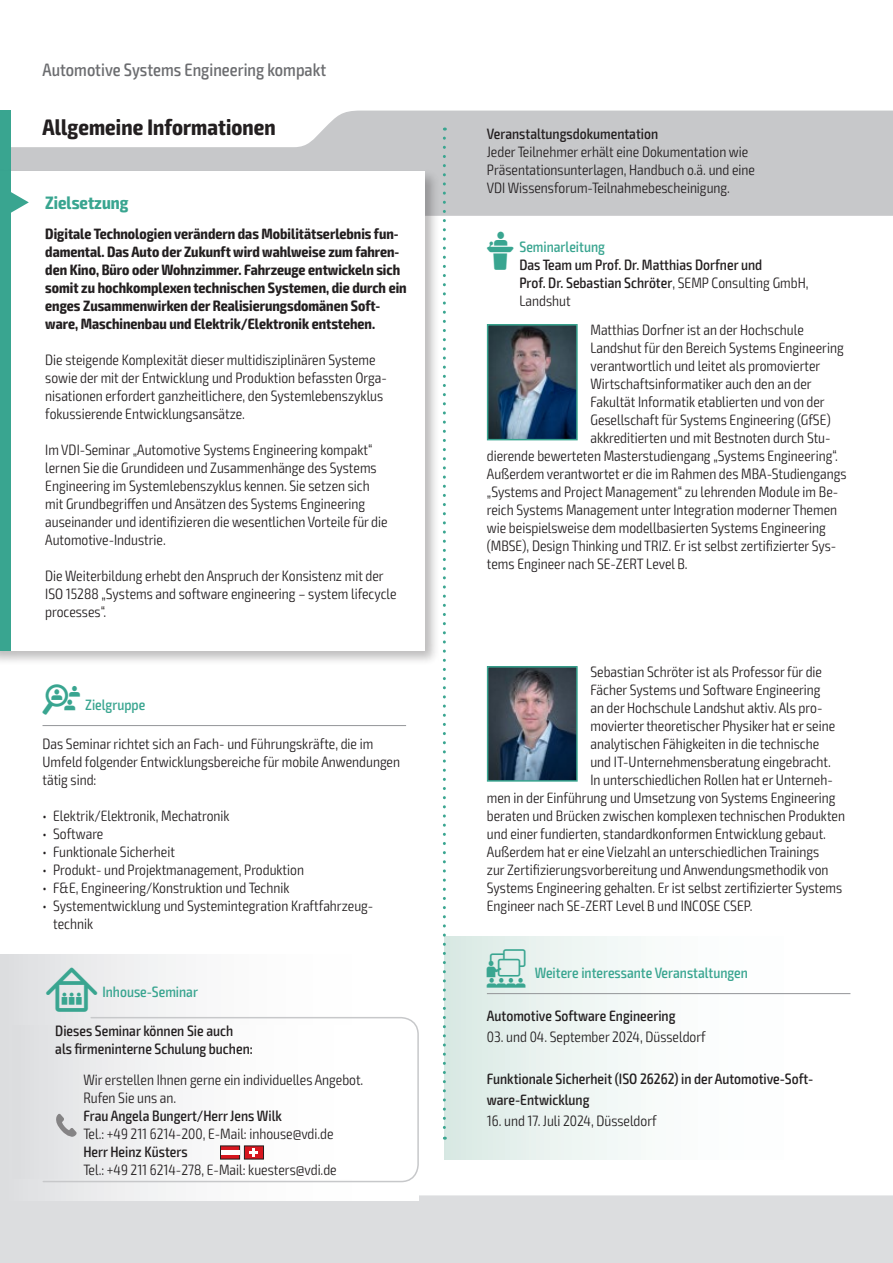
<style>
.page{position:relative;width:893px;height:1263px;background:#fff}
.page>*{position:absolute;margin:0;border:0;box-sizing:border-box;transform-origin:0 0}
.t1{font:700 condensed 22.5px "Exo 2";letter-spacing:.005em;color:#231f20}
.t2{font:500 condensed 18px "Exo 2";color:#6c6d70}
.t3{font:700 condensed 18px "Exo 2";color:#39a590}
.t4{font:300 condensed 15px/18px "Exo 2";color:#231f20}
.t5{font:500 condensed 15px/18.1px "Exo 2";color:#231f20}
.t6{font:700 condensed 15px/18px "Exo 2";color:#231f20}
.t7{font:500 condensed 15px "Exo 2";color:#39a590}
.s1{font-family:"VDI Iconset S4 A Regular";font-weight:400;font-stretch:normal;color:#39a590}
.s2{color:#39a590}
.s3{font-weight:300}
.s4{font-family:"VDI Iconset S4 A Regular";font-weight:400;font-stretch:normal}
.s5{font-family:"VDI Iconset S4 A Regular";font-weight:400;font-stretch:normal;font-size:15.45px}
.s6{font-family:"VDI Iconset S4 A Regular";font-weight:400;font-stretch:normal;font-size:19.5px}
</style>
<div class="page">
<svg style="left:0;top:1159px;width:893px;height:104px;fill:#dcdddf"></svg>
<svg style="left:11px;top:111px;width:881px;height:105px;fill:#c7c8ca"></svg>
<hr style="left:892px;top:111px;width:1px;height:105px;background:#39a590">
<div style="left:0;top:111px;width:11px;height:63px;background:#39a590"></div>
<div style="left:0;top:168px;width:440px;height:498px;background:#231f20;opacity:.3"></div>
<div style="left:0;top:171px;width:424px;height:480px;background:#fff"></div>
<div style="left:0;top:171px;width:11px;height:480px;background:#39a590"></div>
<svg style="left:11px;top:192px;width:18px;height:21px"></svg>
<hr style="left:43px;top:725px;width:363px;height:1px;background:#939598">
<div style="left:444px;top:936px;width:406px;height:223px;background:linear-gradient(to right,#dfece8,#fff)"></div>
<hr style="left:487px;top:993px;width:363px;height:1px;background:#939598">
<img style="left:490px;top:327px;width:85px;height:110px">
<div style="left:487px;top:324px;width:91px;height:116px;border:2px solid #39a590"></div>
<img style="left:490px;top:669px;width:85px;height:110px">
<div style="left:487px;top:666px;width:91px;height:116px;border:2px solid #39a590"></div>
<div style="left:0;top:954px;width:419px;height:247px;background:linear-gradient(to right,#e2e3e5,#fff)"></div>
<svg style="left:42px;top:1016px;width:378px;height:167px"></svg>
<div style="left:13px;top:1026px;width:382px;height:152px;background:linear-gradient(to right,#e3e3e5,#fff)"></div>
<svg style="left:220px;top:1145px;width:44px;height:14px"></svg>
<hr style="left:221px;top:1150px;width:18px;height:4px;background:#fff">
<svg style="left:56px;top:1114px;width:21px;height:23px"></svg>
<svg style="left:443px;top:138px;width:3px;height:1002px"></svg>
<p class="t2" style="left:43px;top:59px;width:285px">Automotive Systems Engineering kompakt</p>
<h1 class="t1" style="left:43px;top:113px;width:235px">Allgemeine Informationen</h1>
<p class="t5" style="left:487px;top:125px;width:173px">Veranstaltungsdokumentation</p>
<p class="t4" style="left:487px;top:143px;width:270px">Jeder Teilnehmer erhält eine Dokumentation wie<br>Präsentationsunterlagen, Handbuch o.ä. und eine<br>VDI Wissensforum-Teilnahmebescheinigung.</p>
<p class="t6" style="left:45px;top:225px;width:363px">Digitale Technologien verändern das Mobilitätserlebnis fun&shy;damental. Das Auto der Zukunft wird wahlweise zum fahren&shy;den Kino, Büro oder Wohnzimmer. Fahrzeuge entwickeln sich somit zu hochkomplexen technischen Systemen, die durch ein enges Zusammenwirken der Realisierungsdomänen Soft&shy;ware, Maschinenbau und Elektrik/Elektronik entstehen.</p>
<p class="t4" style="left:45px;top:351px;width:343px">Die steigende Komplexität dieser multidisziplinären Systeme sowie der mit der Entwicklung und Produktion befassten Orga&shy;nisationen erfordert ganzheitlichere, den Systemlebenszyklus fokussierende Entwicklungsansätze.</p>
<p class="t4" style="left:45px;top:441px;width:344px">Im VDI-Seminar „Automotive Systems Engineering kompakt“ lernen Sie die Grundideen und Zusammenhänge des Systems Engineering im Systemlebenszyklus kennen. Sie setzen sich mit Grundbegriffen und Ansätzen des Systems Engineering auseinander und identifizieren die wesentlichen Vorteile für die Automotive-Industrie.</p>
<p class="t4" style="left:45px;top:567px;width:353px">Die Weiterbildung erhebt den Anspruch der Konsistenz mit der<br>ISO 15288 „Systems and software engineering – system lifecycle processes“.</p>
<p class="t3" style="left:45px;top:192px;width:85px">Zielsetzung</p>
<p class="t5" style="left:519px;top:238px;width:291px;text-indent:-33px"><span class="s1">L</span> <span class="s2">Seminarleitung<br></span>Das Team um Prof. Dr. Matthias Dorfner und<br>Prof. Dr. Sebastian Schröter<span class="s3">, SEMP Consulting GmbH,<br>Landshut</span></p>
<p class="t4" style="left:590px;top:321px;width:215px">Matthias Dorfner ist an der Hochschule</p>
<p class="t4" style="left:590px;top:339px;width:255px">Landshut für den Bereich Systems Engineering</p>
<p class="t4" style="left:590px;top:357px;width:231px">verantwortlich und leitet als promovierter</p>
<p class="t4" style="left:590px;top:375px;width:223px">Wirtschaftsinformatiker auch den an der</p>
<p class="t4" style="left:590px;top:393px;width:236px">Fakultät Informatik etablierten und von der</p>
<p class="t4" style="left:590px;top:411px;width:242px">Gesellschaft für Systems Engineering (GfSE)</p>
<p class="t4" style="left:590px;top:429px;width:242px">akkreditierten und mit Bestnoten durch Stu-</p>
<p class="t4" style="left:487px;top:447px;width:353px">dierende bewerteten Masterstudiengang „Systems Engineering“.</p>
<p class="t4" style="left:487px;top:465px;width:361px">Außerdem verantwortet er die im Rahmen des MBA-Studiengangs</p>
<p class="t4" style="left:487px;top:483px;width:353px">„Systems and Project Management“ zu lehrenden Module im Be-</p>
<p class="t4" style="left:487px;top:501px;width:352px">reich Systems Management unter Integration moderner Themen</p>
<p class="t4" style="left:487px;top:519px;width:340px">wie beispielsweise dem modellbasierten Systems Engineering</p>
<p class="t4" style="left:487px;top:537px;width:351px">(MBSE), Design Thinking und TRIZ. Er ist selbst zertifizierter Sys-</p>
<p class="t4" style="left:487px;top:555px;width:202px">tems Engineer nach SE-ZERT Level B.</p>
<p class="t7" style="left:43px;top:696px;width:104px"><span class="s4">Z</span> Zielgruppe</p>
<p class="t4" style="left:43px;top:735px;width:359px">Das Seminar richtet sich an Fach- und Führungskräfte, die im<br>Umfeld folgender Entwicklungsbereiche für mobile Anwendungen tätig sind:</p>
<p class="t4" style="left:43px;top:807px;width:189px">• Elektrik/Elektronik, Mechatronik</p>
<p class="t4" style="left:43px;top:825px;width:62px">• Software</p>
<p class="t4" style="left:43px;top:843px;width:134px">• Funktionale Sicherheit</p>
<p class="t4" style="left:43px;top:861px;width:263px">• Produkt- und Projektmanagement, Produktion</p>
<p class="t4" style="left:43px;top:879px;width:248px">• F&amp;E, Engineering/Konstruktion und Technik</p>
<p class="t4" style="left:53px;top:897px;width:320px;text-indent:-11px">• Systementwicklung und Systemintegration Kraftfahrzeug&shy;technik</p>
<p class="t7" style="left:46px;top:983px;width:153px"><span class="s5">I</span> Inhouse-Seminar</p>
<p class="t5" style="left:55px;top:1022px;width:199px">Dieses Seminar können Sie auch als firmeninterne Schulung buchen:</p>
<p class="t4" style="left:83px;top:1071px;width:282px">Wir erstellen Ihnen gerne ein individuelles Angebot.<br>Rufen Sie uns an.</p>
<p class="t5" style="left:83px;top:1107px;width:200px">Frau Angela Bungert/Herr Jens Wilk</p>
<p class="t4" style="left:83px;top:1125px;width:252px">Tel.: +49 211 6214-200, E-Mail: inhouse@vdi.de</p>
<p class="t5" style="left:83px;top:1143px;width:106px">Herr Heinz Küsters</p>
<p class="t4" style="left:83px;top:1161px;width:255px">Tel.: +49 211 6214-278, E-Mail: kuesters@vdi.de</p>
<p class="t4" style="left:590px;top:663px;width:233px">Sebastian Schröter ist als Professor für die</p>
<p class="t4" style="left:590px;top:681px;width:232px">Fächer Systems und Software Engineering</p>
<p class="t4" style="left:590px;top:699px;width:234px">an der Hochschule Landshut aktiv. Als pro-</p>
<p class="t4" style="left:590px;top:717px;width:246px">movierter theoretischer Physiker hat er seine</p>
<p class="t4" style="left:590px;top:735px;width:230px">analytischen Fähigkeiten in die technische</p>
<p class="t4" style="left:590px;top:753px;width:242px">und IT-Unternehmensberatung eingebracht.</p>
<p class="t4" style="left:590px;top:771px;width:244px">In unterschiedlichen Rollen hat er Unterneh-</p>
<p class="t4" style="left:487px;top:789px;width:350px">men in der Einführung und Umsetzung von Systems Engineering</p>
<p class="t4" style="left:487px;top:807px;width:360px">beraten und Brücken zwischen komplexen technischen Produkten</p>
<p class="t4" style="left:487px;top:825px;width:341px">und einer fundierten, standardkonformen Entwicklung gebaut.</p>
<p class="t4" style="left:487px;top:843px;width:334px">Außerdem hat er eine Vielzahl an unterschiedlichen Trainings</p>
<p class="t4" style="left:487px;top:861px;width:343px">zur Zertifizierungsvorbereitung und Anwendungsmethodik von</p>
<p class="t4" style="left:487px;top:879px;width:357px">Systems Engineering gehalten. Er ist selbst zertifizierter Systems</p>
<p class="t4" style="left:487px;top:897px;width:267px">Engineer nach SE-ZERT Level B und INCOSE CSEP.</p>
<p class="t7" style="left:487px;top:964px;width:263px"><span class="s6">W</span> Weitere interessante Veranstaltungen</p>
<p class="t5" style="left:487px;top:1006px;width:190px">Automotive Software Engineering</p>
<p class="t4" style="left:487px;top:1028px;width:220px">03. und 04. September 2024, Düsseldorf</p>
<p class="t5" style="left:487px;top:1068px;width:328px;line-height:21px">Funktionale Sicherheit (ISO 26262) in der Automotive-Soft&shy;ware-Entwicklung</p>
<p class="t4" style="left:487px;top:1112px;width:171px">16. und 17. Juli 2024, Düsseldorf</p>
</div>
